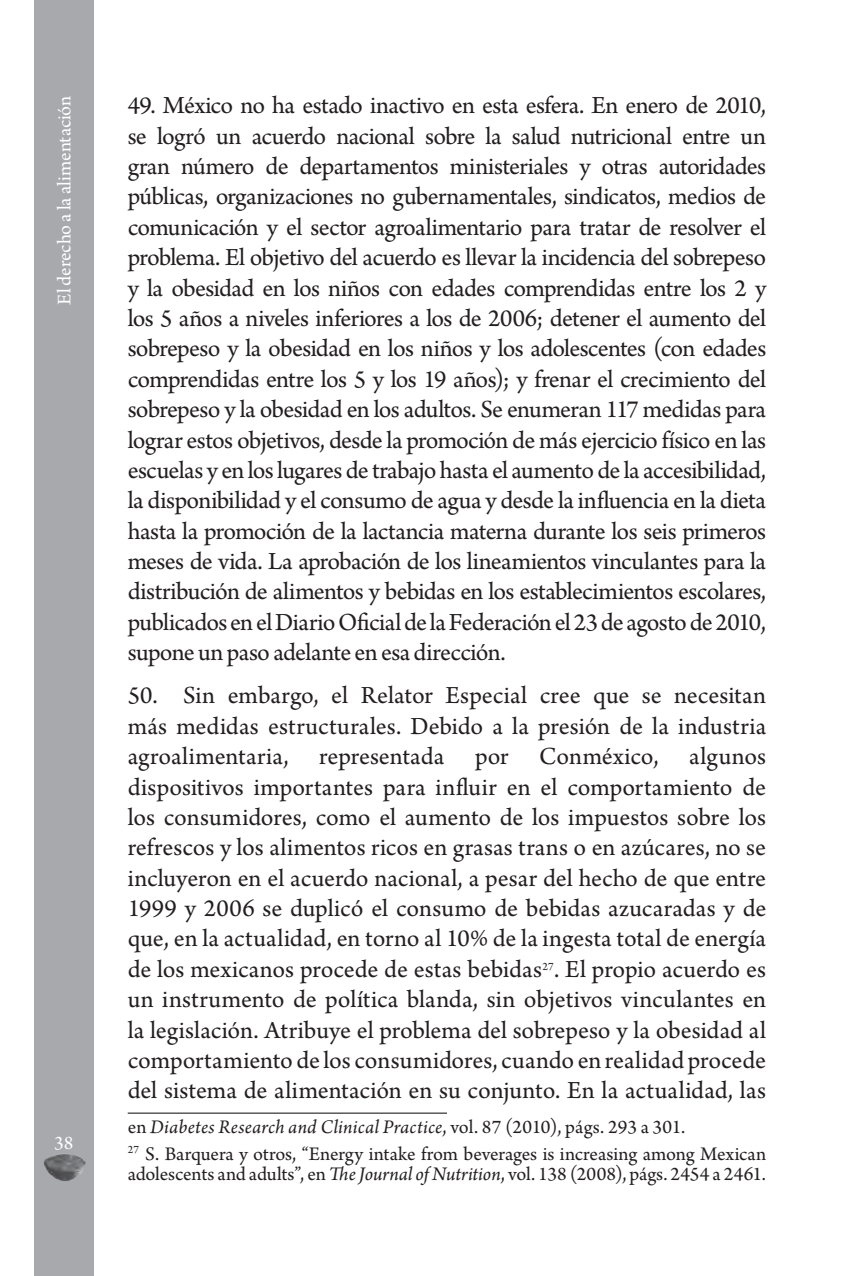
<style>
.page{position:relative;width:862px;height:1276px;background:#fff}
.page>*{position:absolute;margin:0;border:0;box-sizing:border-box;transform-origin:0 0}
.t1{font:25.88px/30.4px "Arno Pro";letter-spacing:-.01em;color:#231f20;text-align:justify}
.t2{font:20.25px/26.6px "Arno Pro";letter-spacing:-.005em;color:#231f20}
.t3{font:20.25px "Arno Pro";letter-spacing:-.005em;color:#fff}
.s1{font-style:italic}
</style>
<div class="page">
<div style="left:34px;top:0;width:59px;height:1276px;background:#a8a9ad"></div>
<img style="left:44px;top:1154px;width:41px;height:27px">
<hr style="left:128px;top:1112px;width:318px;height:1px;background:#231f20">
<p class="t3" style="left:53px;top:305px;width:210px;rotate:-90deg">El derecho a la alimentación</p>
<p class="t3" style="left:54px;top:1131px;width:21px">38</p>
<p class="t1" style="left:128px;top:92px;width:639px">49. México no ha estado inactivo en esta esfera. En enero de 2010, se logró un acuerdo nacional sobre la salud nutricional entre un gran número de departamentos ministeriales y otras autoridades públicas, organizaciones no gubernamentales, sindicatos, medios de comunicación y el sector agroalimentario para tratar de resolver el problema. El objetivo del acuerdo es llevar la incidencia del sobrepeso y la obesidad en los niños con edades comprendidas entre los 2 y los 5 años a niveles inferiores a los de 2006; detener el aumento del sobrepeso y la obesidad en los niños y los adolescentes (con edades comprendidas entre los 5 y los 19 años); y frenar el crecimiento del sobrepeso y la obesidad en los adultos. Se enumeran 117 medidas para lograr estos objetivos, desde la promoción de más ejercicio físico en las escuelas y en los lugares de trabajo hasta el aumento de la accesibilidad, la disponibilidad y el consumo de agua y desde la influencia en la dieta hasta la promoción de la lactancia materna durante los seis primeros meses de vida. La aprobación de los lineamientos vinculantes para la distribución de alimentos y bebidas en los establecimientos escolares, publicados en el Diario Oficial de la Federación el 23 de agosto de 2010, supone un paso adelante en esa dirección.</p>
<p class="t1" style="left:128px;top:682px;width:639px">50. Sin embargo, el Relator Especial cree que se necesitan más medidas estructurales. Debido a la presión de la industria agroalimentaria, representada por Conméxico, algunos dispositivos importantes para influir en el comportamiento de los consumidores, como el aumento de los impuestos sobre los refrescos y los alimentos ricos en grasas trans o en azúcares, no se incluyeron en el acuerdo nacional, a pesar del hecho de que entre 1999 y 2006 se duplicó el consumo de bebidas azucaradas y de que, en la actualidad, en torno al 10% de la ingesta total de energía de los mexicanos procede de estas bebidas<sup>27</sup>. El propio acuerdo es un instrumento de política blanda, sin objetivos vinculantes en la legislación. Atribuye el problema del sobrepeso y la obesidad al comportamiento de los consumidores, cuando en realidad procede del sistema de alimentación en su conjunto. En la actualidad, las</p>
<p class="t2" style="left:128px;top:1115px;width:639px">en <span class="s1">Diabetes Research and Clinical Practice</span>, vol. 87 (2010), págs. 293 a 301.<br><sup>27</sup> S. Barquera y otros, “Energy intake from beverages is increasing among Mexican</p>
<p class="t2" style="left:128px;top:1162px;width:639px">adolescents and adults”, en <span class="s1">The Journal of Nutrition</span>, vol. 138 (2008), págs. 2454 a 2461.</p>
</div>
